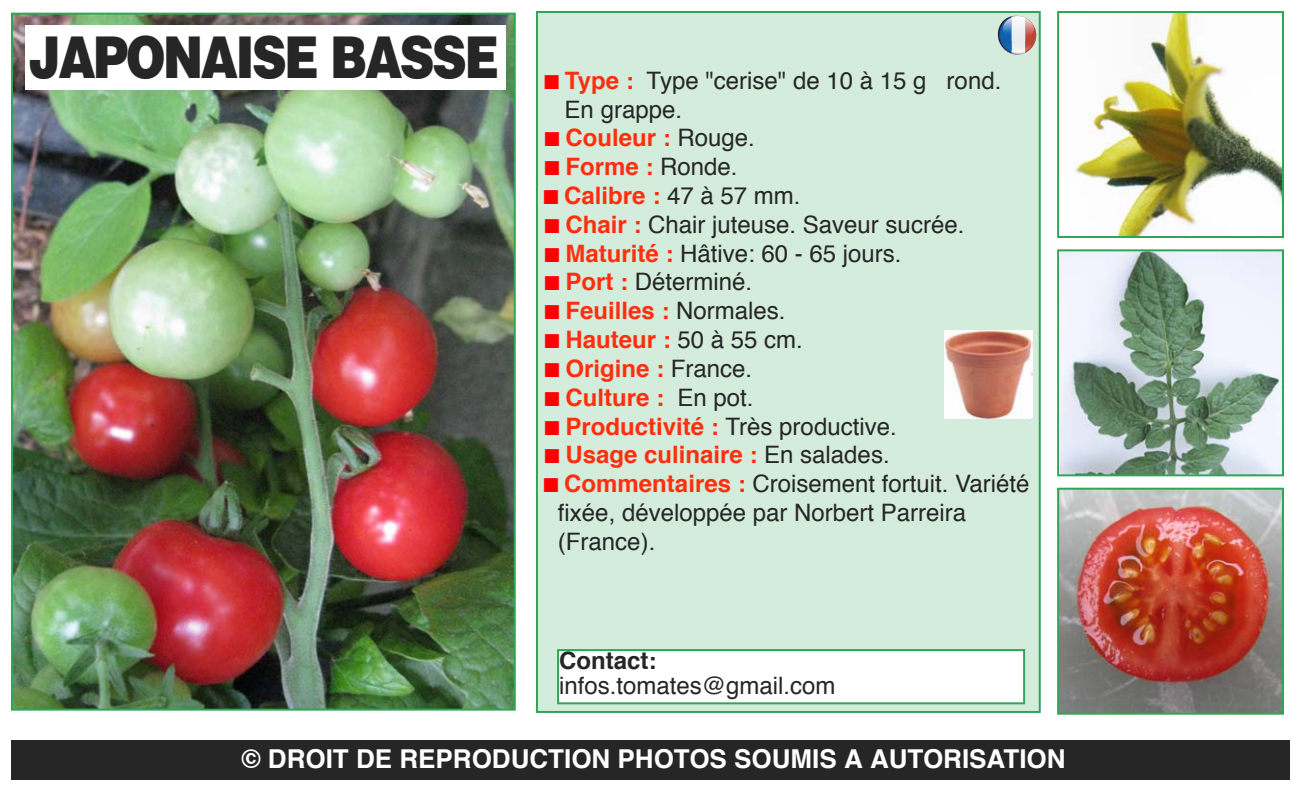
<style>
.page{position:relative;width:1295px;height:787px;background:#fff}
.page>*{position:absolute;margin:0;border:0;box-sizing:border-box;transform-origin:0 0}
.t1{font:900 57.6px "Helvetica";letter-spacing:-.05em;color:#272627;scale:.83 1}
.t2{font:700 26px "Helvetica";color:#fff}
.t3{font:24px/28.8px "Helvetica";color:#272627}
.t4{font:700 24px "Helvetica";color:#ff2f0f}
.t5{font:700 24px "Helvetica";color:#272627}
.s1{color:#f00}
.s2{font-weight:700;color:#ff2f0f}
.s3{font-weight:400;color:#272627}
</style>
<div class="page">
<div style="left:538px;top:13px;width:500px;height:697px;background:#d4ecdc"></div>
<div style="left:536px;top:11px;width:504px;height:701px;border:2px solid #32a457"></div>
<img style="left:14px;top:16px;width:499px;height:691px">
<div style="left:11px;top:13px;width:505px;height:697px;border:2px solid #32a457"></div>
<div style="left:25px;top:25px;width:480px;height:64px;background:#fff"></div>
<div style="left:11px;top:740px;width:1278px;height:40px;background:#272627"></div>
<div style="left:559px;top:650px;width:464px;height:52px;background:#fff"></div>
<div style="left:557px;top:648px;width:468px;height:56px;border:2px solid #32a457"></div>
<img style="left:1075px;top:14px;width:205px;height:221px">
<div style="left:1057px;top:11px;width:226px;height:227px;border:2px solid #32a457"></div>
<img style="left:1060px;top:252px;width:220px;height:221px">
<div style="left:1057px;top:249px;width:226px;height:227px;border:2px solid #32a457"></div>
<img style="left:1060px;top:490px;width:220px;height:221px">
<div style="left:1057px;top:487px;width:226px;height:227px;border:2px solid #32a457"></div>
<svg style="left:996px;top:16px;width:40px;height:39px"></svg>
<svg style="left:998px;top:16px;width:38px;height:39px"></svg>
<img style="left:944px;top:331px;width:88px;height:87px">
<h1 class="t1" style="left:29px;top:25px;width:568px">JAPONAISE BASSE</h1>
<p class="t3" style="left:564px;top:68px;width:438px;text-indent:-21px"><span class="s1">■</span> <span class="s2">Type :</span> Type "cerise" de 10 à 15 g rond.<br>En grappe.</p>
<p class="t4" style="left:544px;top:128px;width:212px"><span class="s1">■</span> Couleur : <span class="s3">Rouge.</span></p>
<p class="t4" style="left:544px;top:157px;width:194px"><span class="s1">■</span> Forme : <span class="s3">Ronde.</span></p>
<p class="t4" style="left:543px;top:185px;width:258px"><span class="s1">■</span> Calibre : <span class="s3">47 à 57 mm.</span></p>
<p class="t3" style="left:544px;top:212px;width:421px"><span class="s1">■</span> <span class="s2">Chair :</span> Chair juteuse. Saveur sucrée.</p>
<p class="t3" style="left:544px;top:241px;width:358px"><span class="s1">■</span> <span class="s2">Maturité :</span> Hâtive: 60 - 65 jours.</p>
<p class="t3" style="left:544px;top:269px;width:209px"><span class="s1">■</span> <span class="s2">Port :</span> Déterminé.</p>
<p class="t4" style="left:544px;top:301px;width:242px"><span class="s1">■</span> Feuilles : <span class="s3">Normales.</span></p>
<p class="t4" style="left:544px;top:329px;width:260px"><span class="s1">■</span> Hauteur : <span class="s3">50 à 55 cm.</span></p>
<p class="t4" style="left:544px;top:358px;width:209px"><span class="s1">■</span> Origine : <span class="s3">France.</span></p>
<p class="t4" style="left:544px;top:387px;width:210px"><span class="s1">■</span> Culture : <span class="s3">En pot.</span></p>
<p class="t3" style="left:544px;top:413px;width:353px"><span class="s1">■</span> <span class="s2">Productivité :</span> Très productive.</p>
<p class="t4" style="left:544px;top:445px;width:346px"><span class="s1">■</span> Usage culinaire : <span class="s3">En salades.</span></p>
<p class="t3" style="left:558px;top:471px;width:473px;text-indent:-14px"><span class="s1">■</span> <span class="s2">Commentaires :</span> Croisement fortuit. Variété fixée, développée par Norbert Parreira (France).</p>
<p class="t5" style="left:559px;top:650px;width:99px">Contact:</p>
<p class="t3" style="left:559px;top:672px;width:278px">infos.tomates@gmail.com</p>
<p class="t2" style="left:241px;top:747px;width:825px">© DROIT DE REPRODUCTION PHOTOS SOUMIS A AUTORISATION</p>
</div>
